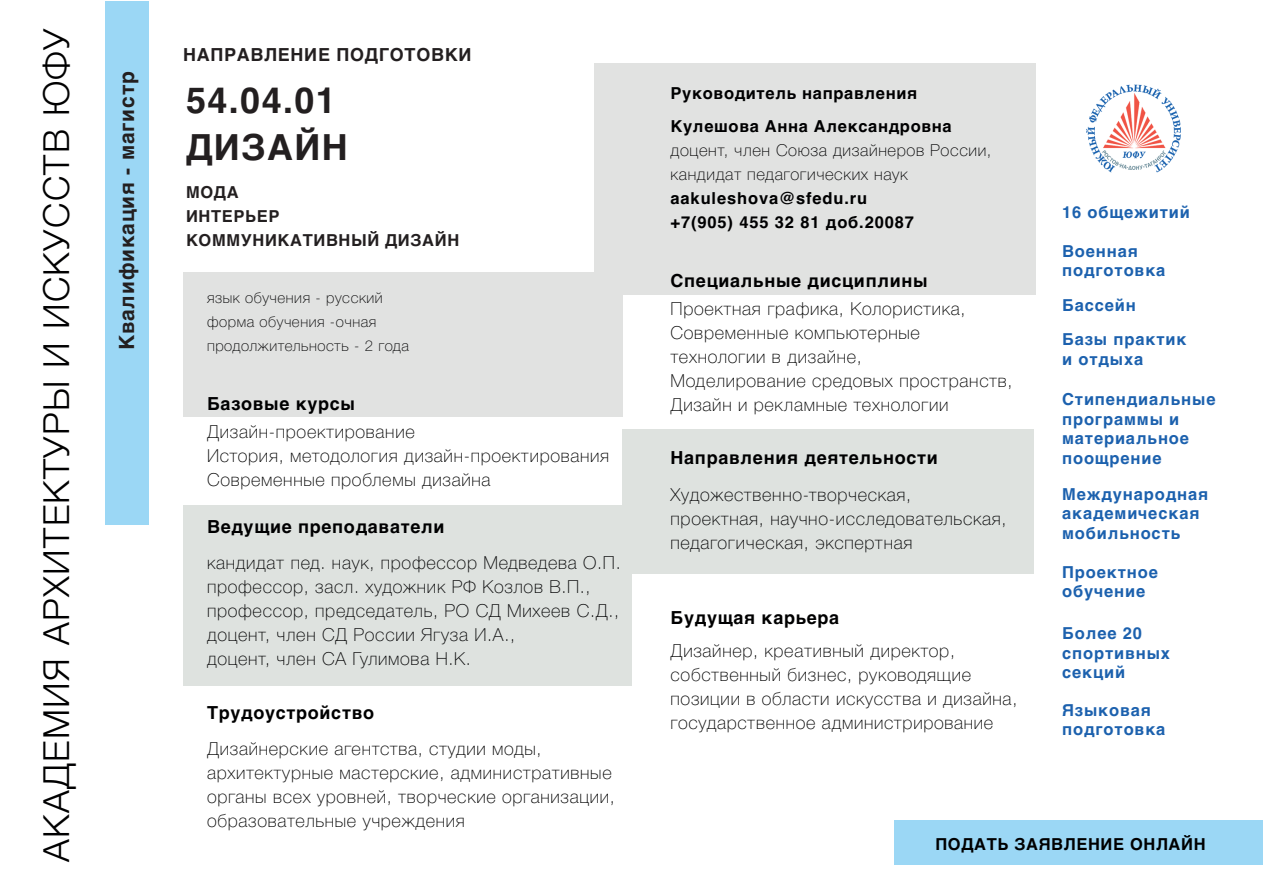
<style>
.page{position:relative;width:1263px;height:893px;background:#fff}
.page>*{position:absolute;margin:0;border:0;box-sizing:border-box;transform-origin:0 0}
.t1{font:300 36px "Helvetica";letter-spacing:.04em;color:#000001}
.t2{font:700 36px/46.5px "Helvetica";letter-spacing:.04em;color:#231f20}
.t3{font:700 21px "Helvetica";letter-spacing:.04em;color:#231f20}
.t4{font:100 18px/24px "Helvetica Neue Cyr";letter-spacing:.04em;color:#000001}
.t5{font:700 18px "Helvetica";letter-spacing:.04em;color:#000001}
.t6{font:700 18px "Helvetica";letter-spacing:.04em;color:#231f20}
.t7{font:700 16.5px/19.5px "Helvetica";letter-spacing:.05em;color:#1c61ae}
.t8{font:700 16.5px/33px "Helvetica";letter-spacing:.04em;color:#000001}
.t9{font:100 16.5px/24px "Helvetica Neue Cyr";letter-spacing:.04em;color:#000001}
.t10{font:700 16.5px/24px "Helvetica";letter-spacing:.04em;color:#231f20}
.t11{font:100 15px/24px "Helvetica Neue Cyr";letter-spacing:.04em;color:#000001}
</style>
<div class="page">
<div style="left:894px;top:821px;width:369px;height:44px;background:#9bd7f5"></div>
<div style="left:594px;top:63px;width:441px;height:231px;background:#e1e2e1"></div>
<div style="left:105px;top:2px;width:43px;height:523px;background:#9bd7f5"></div>
<div style="left:183px;top:506px;width:448px;height:180px;background:#dee2df"></div>
<div style="left:183px;top:272px;width:439px;height:145px;background:#e1e2e1"></div>
<div style="left:622px;top:429px;width:412px;height:144px;background:#dee2df"></div>
<img style="left:1086px;top:85px;width:95px;height:88px">
<h1 class="t1" style="left:26px;top:862px;width:835px;rotate:-90deg">АКАДЕМИЯ АРХИТЕКТУРЫ И ИСКУССТВ ЮФУ</h1>
<p class="t3" style="left:110px;top:350px;width:281px;rotate:-90deg">Квалификация - магистр</p>
<p class="t6" style="left:183px;top:40px;width:290px">НАПРАВЛЕНИЕ ПОДГОТОВКИ</p>
<h1 class="t2" style="left:186px;top:78px;width:163px">54.04.01<br>ДИЗАЙН</h1>
<p class="t10" style="left:186px;top:180px;width:275px">МОДА<br>ИНТЕРЬЕР<br>КОММУНИКАТИВНЫЙ ДИЗАЙН</p>
<p class="t11" style="left:207px;top:286px;width:203px">язык обучения - русский форма обучения -очная продолжительность - 2 года</p>
<p class="t5" style="left:207px;top:389px;width:150px">Базовые курсы</p>
<p class="t4" style="left:207px;top:420px;width:404px">Дизайн-проектирование<br>История, методология дизайн-проектирования<br>Современные проблемы дизайна</p>
<p class="t5" style="left:207px;top:512px;width:239px">Ведущие преподаватели</p>
<p class="t4" style="left:207px;top:550px;width:421px">кандидат пед. наук, профессор Медведева О.П., профессор, засл. художник РФ Козлов В.П., профессор, председатель, РО СД Михеев С.Д., доцент, член СД России Ягуза И.А.,<br>доцент, член СА Гулимова Н.К.</p>
<p class="t5" style="left:207px;top:698px;width:169px">Трудоустройство</p>
<p class="t4" style="left:207px;top:736px;width:409px">Дизайнерские агентства, студии моды, архитектурные мастерские, административные органы всех уровней, творческие организации, образовательные учреждения</p>
<p class="t8" style="left:670px;top:77px;width:283px">Руководитель направления<br>Кулешова Анна Александровна</p>
<p class="t9" style="left:670px;top:138px;width:322px">доцент, член Союза дизайнеров России, кандидат педагогических наук</p>
<p class="t8" style="left:670px;top:186px;width:245px;line-height:24px">aakuleshova@sfedu.ru +7(905) 455 32 81 доб.20087</p>
<p class="t5" style="left:670px;top:266px;width:259px">Специальные дисциплины</p>
<p class="t4" style="left:670px;top:297px;width:343px">Проектная графика, Колористика,<br>Современные компьютерные технологии в дизайне,<br>Моделирование средовых пространств,<br>Дизайн и рекламные технологии</p>
<p class="t5" style="left:670px;top:443px;width:269px">Направления деятельности</p>
<p class="t4" style="left:670px;top:483px;width:337px">Художественно-творческая, проектная, научно-исследовательская, педагогическая, экспертная</p>
<p class="t5" style="left:670px;top:603px;width:170px">Будущая карьера</p>
<p class="t4" style="left:670px;top:639px;width:348px">Дизайнер, креативный директор, собственный бизнес, руководящие позиции в области искусства и дизайна, государственное администрирование</p>
<p class="t7" style="left:1062px;top:202px;width:129px">16 общежитий</p>
<p class="t7" style="left:1062px;top:241px;width:105px">Военная подготовка</p>
<p class="t7" style="left:1062px;top:288px;width:126px;line-height:34.5px">Бассейн<br>Базы практик</p>
<p class="t7" style="left:1062px;top:349px;width:83px">и отдыха</p>
<p class="t7" style="left:1062px;top:390px;width:155px">Стипендиальные программы и материальное поощрение</p>
<p class="t7" style="left:1062px;top:484px;width:148px">Международная академическая мобильность</p>
<p class="t7" style="left:1062px;top:562px;width:97px">Проектное обучение</p>
<p class="t7" style="left:1062px;top:624px;width:109px">Более 20 спортивных секций</p>
<p class="t7" style="left:1062px;top:700px;width:105px">Языковая подготовка</p>
<p class="t8" style="left:935px;top:828px;width:272px">ПОДАТЬ ЗАЯВЛЕНИЕ ОНЛАЙН</p>
</div>
